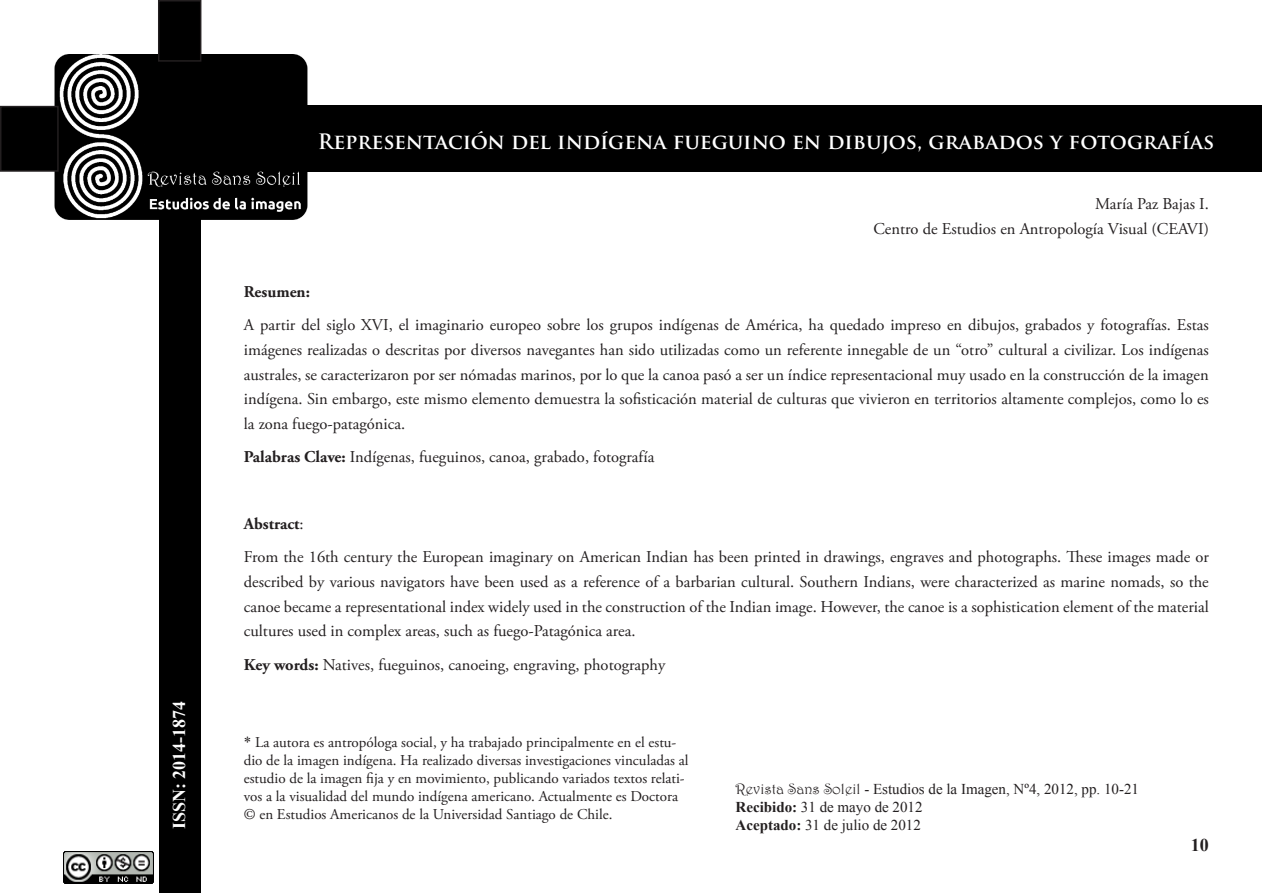
<style>
.page{position:relative;width:1263px;height:893px;background:#fff}
.page>*{position:absolute;margin:0;border:0;box-sizing:border-box;transform-origin:0 0}
.Predeterminado{font:700 20.7px "Trajan Pro";color:#fff}
.t1{font:700 18px "Times New Roman";color:#fcfcfc}
.t2{font:700 18px "Times New Roman";color:#231f20}
.Predeterminado-2{font:16.5px/24.8px "Adobe Garamond Pro";color:#231f20;text-align:justify}
.Predeterminado-3{font:700 16.5px "Adobe Garamond Pro";color:#231f20}
.t3{font:15px/18px "Adobe Garamond Pro";color:#231f20}
.t4{font:15px "Times New Roman";color:#231f20}
.s1{font-weight:700}
.s2{font-weight:400}
.s3{font-family:"Times New Roman"}
.s4{font-family:"Harrington"}
</style>
<div class="page">
<img style="left:54px;top:54px;width:253px;height:167px">
<div style="left:160px;top:216px;width:41px;height:676px;background:#000"></div>
<div style="left:159px;top:1px;width:42px;height:60px;background:#000"></div>
<div style="left:158px;top:0;width:43px;height:62px;border:2px solid #231f20"></div>
<div style="left:1px;top:107px;width:57px;height:64px;background:#000"></div>
<div style="left:0;top:106px;width:59px;height:66px;border:2px solid #231f20"></div>
<img style="left:63px;top:851px;width:90px;height:32px">
<div style="left:305px;top:106px;width:957px;height:66px;background:#000"></div>
<p class="t1" style="left:167px;top:829px;width:130px;rotate:-90deg">ISSN: 2014-1874</p>
<p class="Predeterminado" style="left:318px;top:129px;width:898px">Representación del indígena fueguino en dibujos, grabados y fotografías</p>
<p class="Predeterminado-2" style="left:873px;top:192px;width:337px;text-align:right">María Paz Bajas I.<br>Centro de Estudios en Antropología Visual (CEAVI)</p>
<p class="Predeterminado-3" style="left:244px;top:282px;width:68px">Resumen:</p>
<p class="Predeterminado-2" style="left:244px;top:313px;width:967px">A partir del siglo XVI, el imaginario europeo sobre los grupos indígenas de América, ha quedado impreso en dibujos, grabados y fotografías. Estas imágenes realizadas o descritas por diversos navegantes han sido utilizadas como un referente innegable de un “otro” cultural a civilizar. Los indígenas australes, se caracterizaron por ser nómadas marinos, por lo que la canoa pasó a ser un índice representacional muy usado en la construcción de la imagen indígena. Sin embargo, este mismo elemento demuestra la sofisticación material de culturas que vivieron en territorios altamente complejos, como lo es la zona fuego-patagónica.</p>
<p class="Predeterminado-2" style="left:244px;top:445px;width:412px"><span class="s1">Palabras Clave:</span> Indígenas, fueguinos, canoa, grabado, fotografía</p>
<p class="Predeterminado-3" style="left:244px;top:514px;width:61px">Abstract<span class="s2">:</span></p>
<p class="Predeterminado-2" style="left:244px;top:545px;width:967px">From the 16th century the European imaginary on American Indian has been printed in drawings, engraves and photographs. These images made or described by various navigators have been used as a reference of a barbarian cultural. Southern Indians, were characterized as marine nomads, so the canoe became a representational index widely used in the construction of the Indian image. However, the canoe is a sophistication element of the material cultures used in complex areas, such as fuego-Patagónica area.</p>
<p class="Predeterminado-2" style="left:244px;top:652px;width:423px"><span class="s1">Key words:</span> Natives, fueguinos, canoeing, engraving, photography</p>
<p class="t3" style="left:244px;top:733px;width:446px"><span class="s3">*</span> La autora es antropóloga social, y ha trabajado principalmente en el estu&shy;dio de la imagen indígena. Ha realizado diversas investigaciones vinculadas al estudio de la imagen fija y en movimiento, publicando variados textos relati&shy;vos a la visualidad del mundo indígena americano. Actualmente es Doctora © en Estudios Americanos de la Universidad Santiago de Chile.</p>
<p class="t4" style="left:735px;top:778px;width:405px"><span class="s4">Revista Sans Soleil</span> - Estudios de la Imagen, Nº4, 2012, pp. 10-21</p>
<p class="t4" style="left:735px;top:796px;width:189px"><span class="s1">Recibido:</span> 31 de mayo de 2012</p>
<p class="t4" style="left:735px;top:814px;width:187px"><span class="s1">Aceptado:</span> 31 de julio de 2012</p>
<p class="t2" style="left:1191px;top:833px;width:19px">10</p>
</div>
